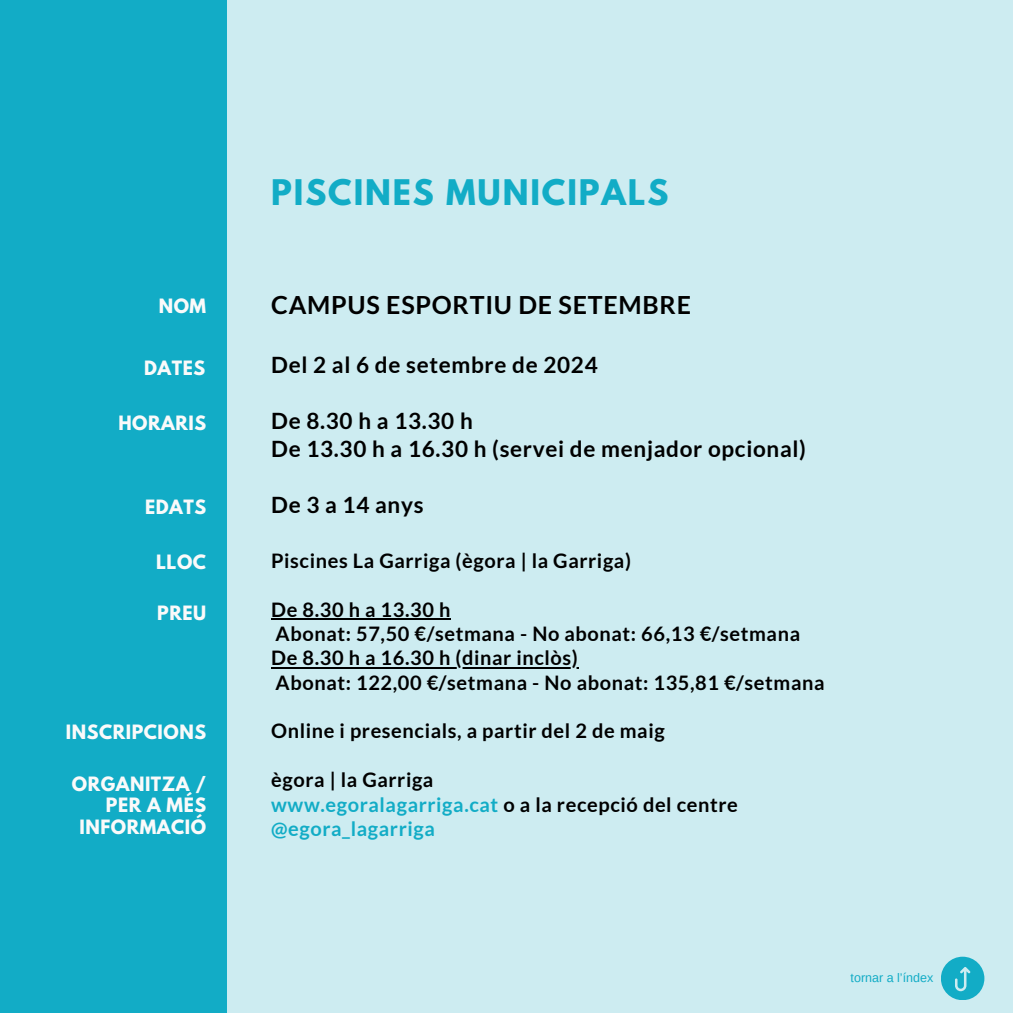
<style>
.page{position:relative;width:1013px;height:1013px;background:#fff}
.page>*{position:absolute;margin:0;border:0;box-sizing:border-box;transform-origin:0 0}
.t1{font:700 31.25px "League Spartan";letter-spacing:.06em;color:#12acc6}
.t2{font:700 25px "Lato";letter-spacing:.03em;color:#000}
.t3{font:700 22.5px/28.1px "Lato";letter-spacing:.03em;color:#000}
.t4{font:700 20px/24.4px "Lato";letter-spacing:.03em;color:#000}
.t5{font:700 20px/24.4px "Lato";letter-spacing:.03em;color:#12acc6}
.t6{font:700 17.5px/21.5px "League Spartan";letter-spacing:.03em;color:#fafafa;text-align:right}
.t7{font:12.5px "Arimo";color:#12acc6}
.s1{color:#000}
</style>
<div class="page">
<div style="left:0;top:0;width:1012px;height:1012px;background:#cdecf1"></div>
<hr style="left:271px;top:618px;width:180px;height:2px;background:#000">
<hr style="left:271px;top:667px;width:307px;height:2px;background:#000">
<svg style="left:941px;top:956px;width:43px;height:43px"></svg>
<div style="left:0;top:0;width:227px;height:1012px;background:#12acc6"></div>
<p class="t6" style="left:159px;top:297px;width:49px">NOM</p>
<p class="t6" style="left:144px;top:359px;width:63px">DATES</p>
<p class="t6" style="left:118px;top:414px;width:89px">HORARIS</p>
<p class="t6" style="left:145px;top:498px;width:63px">EDATS</p>
<p class="t6" style="left:156px;top:553px;width:51px">LLOC</p>
<p class="t6" style="left:157px;top:604px;width:50px">PREU</p>
<p class="t6" style="left:66px;top:723px;width:142px">INSCRIPCIONS</p>
<p class="t6" style="left:72px;top:775px;width:136px">ORGANITZA /<br>PER A MÉS<br>INFORMACIÓ</p>
<h1 class="t1" style="left:271px;top:177px;width:399px">PISCINES MUNICIPALS</h1>
<p class="t2" style="left:271px;top:289px;width:421px">CAMPUS ESPORTIU DE SETEMBRE</p>
<p class="t3" style="left:271px;top:350px;width:328px">Del 2 al 6 de setembre de 2024</p>
<p class="t3" style="left:271px;top:406px;width:536px">De 8.30 h a 13.30 h<br>De 13.30 h a 16.30 h (servei de menjador opcional)</p>
<p class="t3" style="left:271px;top:490px;width:154px">De 3 a 14 anys</p>
<p class="t4" style="left:271px;top:548px;width:361px">Piscines La Garriga (ègora | la Garriga)</p>
<p class="t4" style="left:271px;top:596px;width:555px">De 8.30 h a 13.30 h<br>Abonat: 57,50 €/setmana - No abonat: 66,13 €/setmana De 8.30 h a 16.30 h (dinar inclòs)<br>Abonat: 122,00 €/setmana - No abonat: 135,81 €/setmana</p>
<p class="t4" style="left:271px;top:718px;width:395px">Online i presencials, a partir del 2 de maig</p>
<p class="t5" style="left:271px;top:767px;width:468px"><span class="s1">ègora | la Garriga<br></span>www.egoralagarriga.cat <span class="s1">o a la recepció del centre </span>@egora_lagarriga</p>
<p class="t7" style="left:850px;top:970px;width:84px">tornar a l’índex</p>
</div>
